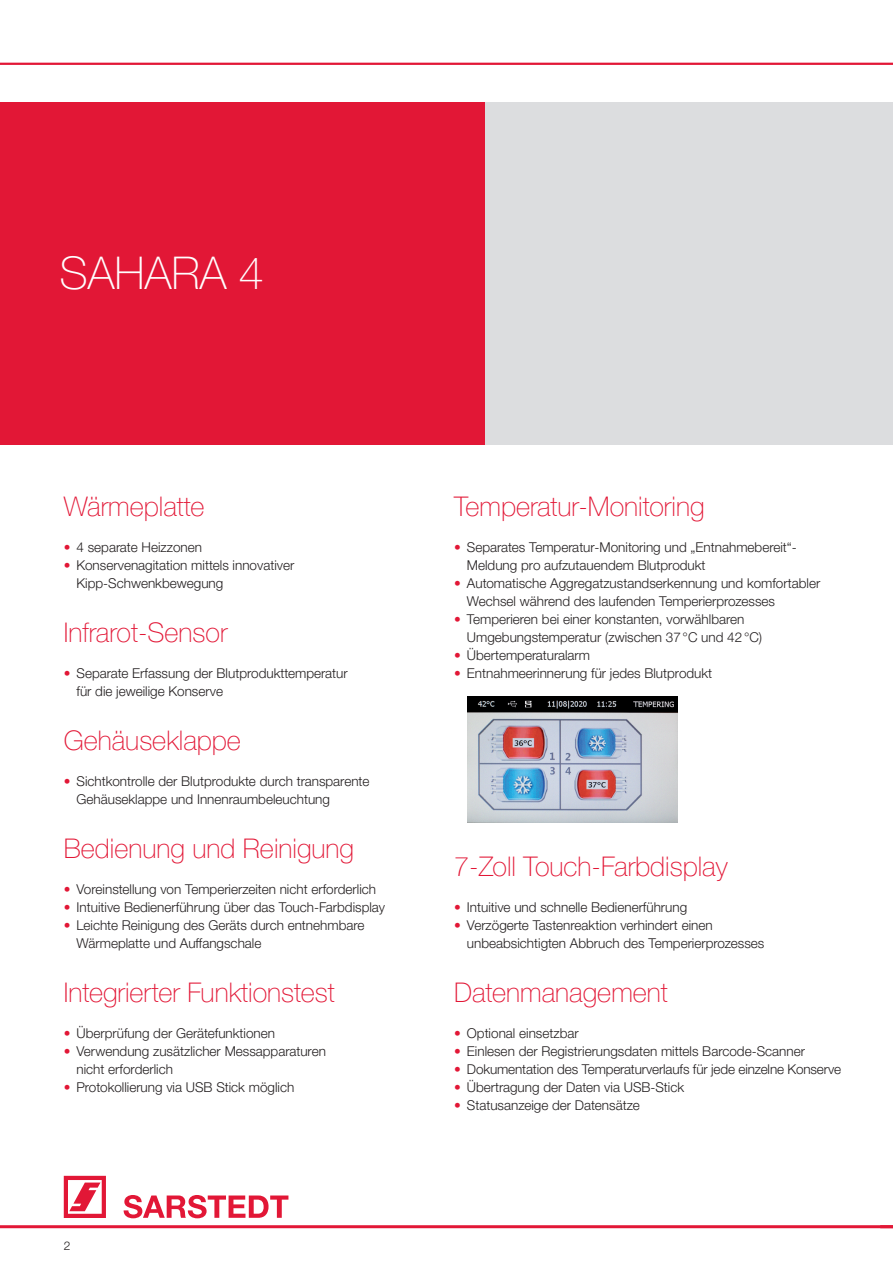
<style>
.page{position:relative;width:893px;height:1263px;background:#fff}
.page>*{position:absolute;margin:0;border:0;box-sizing:border-box;transform-origin:0 0}
.t1{font:100 45px "Helvetica Neue LTW1 G";color:#fff}
.t2{font:100 27px "Helvetica Neue LTW1 G";color:#e21736}
.t3{font:300 13.5px/18px "Helvetica Neue LTW1 G";color:#231f20}
.t4{font:300 12px "Helvetica Neue LTW1 G";color:#231f20}
.s1{color:#e21736}
</style>
<div class="page">
<div style="left:485px;top:102px;width:408px;height:342px;background:#dcdddf"></div>
<hr style="left:0;top:63px;width:893px;height:2px;background:#e21736">
<div style="left:0;top:102px;width:485px;height:342px;background:#e21736"></div>
<hr style="left:0;top:1225px;width:893px;height:3px;background:#e21736">
<svg style="left:880px;top:1225px;width:13px;height:1px"></svg>
<svg style="left:64px;top:1176px;width:42px;height:42px"></svg>
<svg style="left:124px;top:1195px;width:164px;height:23px"></svg>
<img style="left:468px;top:696px;width:209px;height:126px">
<h1 class="t1" style="left:60px;top:247px;width:206px">SAHARA 4</h1>
<h2 class="t2" style="left:64px;top:490px;width:142px">Wärmeplatte</h2>
<p class="t3" style="left:64px;top:538px;width:140px"><span class="s1">•</span> 4 separate Heizzonen</p>
<p class="t3" style="left:77px;top:556px;width:219px;text-indent:-13px"><span class="s1">•</span> Konservenagitation mittels innovativer<br>Kipp-Schwenkbewegung</p>
<h2 class="t2" style="left:64px;top:616px;width:165px">Infrarot-Sensor</h2>
<p class="t3" style="left:77px;top:664px;width:273px;text-indent:-13px"><span class="s1">•</span> Separate Erfassung der Blutprodukttemperatur für die jeweilige Konserve</p>
<h2 class="t2" style="left:64px;top:724px;width:179px">Gehäuseklappe</h2>
<p class="t3" style="left:77px;top:772px;width:294px;text-indent:-13px"><span class="s1">•</span> Sichtkontrolle der Blutprodukte durch transparente<br>Gehäuseklappe und Innenraumbeleuchtung</p>
<h2 class="t2" style="left:64px;top:832px;width:292px">Bedienung und Reinigung</h2>
<p class="t3" style="left:64px;top:880px;width:314px"><span class="s1">•</span> Voreinstellung von Temperierzeiten nicht erforderlich</p>
<p class="t3" style="left:64px;top:898px;width:323px"><span class="s1">•</span> Intuitive Bedienerführung über das Touch-Farbdisplay</p>
<p class="t3" style="left:77px;top:916px;width:289px;text-indent:-13px"><span class="s1">•</span> Leichte Reinigung des Geräts durch entnehmbare<br>Wärmeplatte und Auffangschale</p>
<h2 class="t2" style="left:64px;top:976px;width:273px">Integrierter Funktionstest</h2>
<p class="t3" style="left:64px;top:1024px;width:213px"><span class="s1">•</span> Überprüfung der Gerätefunktionen</p>
<p class="t3" style="left:77px;top:1042px;width:251px;text-indent:-13px"><span class="s1">•</span> Verwendung zusätzlicher Messapparaturen nicht erforderlich</p>
<p class="t3" style="left:64px;top:1078px;width:232px"><span class="s1">•</span> Protokollierung via USB Stick möglich</p>
<p class="t4" style="left:64px;top:1238px;width:8px">2</p>
<h2 class="t2" style="left:454px;top:490px;width:252px">Temperatur-Monitoring</h2>
<p class="t3" style="left:467px;top:538px;width:331px;text-indent:-13px"><span class="s1">•</span> Separates Temperatur-Monitoring und „Entnahmebereit“-<br>Meldung pro aufzutauendem Blutprodukt</p>
<p class="t3" style="left:467px;top:574px;width:355px;text-indent:-13px"><span class="s1">•</span> Automatische Aggregatzustandserkennung und komfortabler<br>Wechsel während des laufenden Temperierprozesses</p>
<p class="t3" style="left:467px;top:610px;width:297px;text-indent:-13px"><span class="s1">•</span> Temperieren bei einer konstanten, vorwählbaren<br>Umgebungstemperatur (zwischen 37°C und 42°C)</p>
<p class="t3" style="left:454px;top:646px;width:137px"><span class="s1">•</span> Übertemperaturalarm</p>
<p class="t3" style="left:454px;top:664px;width:260px"><span class="s1">•</span> Entnahmeerinnerung für jedes Blutprodukt</p>
<h2 class="t2" style="left:454px;top:850px;width:275px">7-Zoll Touch-Farbdisplay</h2>
<p class="t3" style="left:454px;top:898px;width:235px"><span class="s1">•</span> Intuitive und schnelle Bedienerführung</p>
<p class="t3" style="left:467px;top:916px;width:299px;text-indent:-13px"><span class="s1">•</span> Verzögerte Tastenreaktion verhindert einen unbeabsichtigten Abbruch des Temperierprozesses</p>
<h2 class="t2" style="left:454px;top:976px;width:215px">Datenmanagement</h2>
<p class="t3" style="left:454px;top:1024px;width:126px"><span class="s1">•</span> Optional einsetzbar</p>
<p class="t3" style="left:454px;top:1042px;width:352px"><span class="s1">•</span> Einlesen der Registrierungsdaten mittels Barcode-Scanner</p>
<p class="t3" style="left:454px;top:1060px;width:388px"><span class="s1">•</span> Dokumentation des Temperaturverlaufs für jede einzelne Konserve</p>
<p class="t3" style="left:454px;top:1078px;width:232px"><span class="s1">•</span> Übertragung der Daten via USB-Stick</p>
<p class="t3" style="left:454px;top:1096px;width:187px"><span class="s1">•</span> Statusanzeige der Datensätze</p>
</div>
